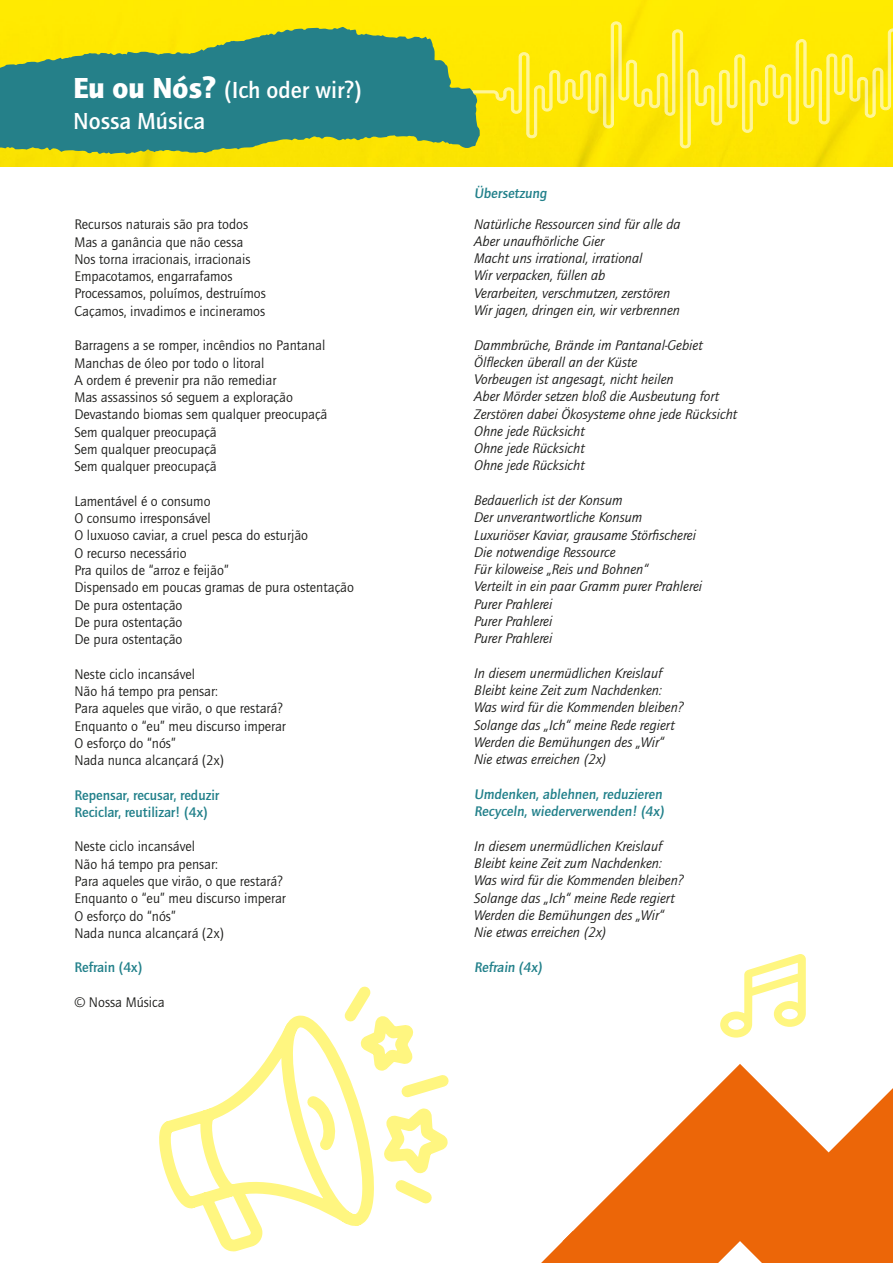
<style>
.page{position:relative;width:893px;height:1263px;background:#fff}
.page>*{position:absolute;margin:0;border:0;box-sizing:border-box;transform-origin:0 0}
.t1{font:500 24px "Quay Sans ITC Std";color:#fff}
.Songtext_2024{font:italic 14.4px/17.2px "Quay Sans ITC Std";color:#1d1d1b}
.p_PT{font:14.4px/17.2px "Quay Sans ITC Std";color:#1d1d1b}
.Songtext_2024-2{font:500 14.4px/17.2px "Quay Sans ITC Std";color:#21808a}
.p_PT-2{font:500 14.4px/17.2px "Quay Sans ITC Std";color:#21808a}
.Türkis_italic{font:500 14.4px "Quay Sans ITC Std";color:#21808a}
.s1{font-weight:900;font-size:30px}
</style>
<div class="page">
<svg style="left:573px;top:1064px;width:320px;height:199px;fill:#ec6608"></svg>
<svg style="left:541px;top:1231px;width:47px;height:32px"></svg>
<div style="left:0;top:0;width:893px;height:166px;background:#ffea01"></div>
<svg style="left:159px;top:986px;width:290px;height:266px"></svg>
<svg style="left:417px;top:10px;width:476px;height:139px;background:#fde916"></svg>
<svg style="left:0;top:21px;width:482px;height:140px;background:#689f5e"></svg>
<svg style="left:720px;top:954px;width:86px;height:83px"></svg>
<h1 class="t1" style="left:73px;top:76px;width:290px"><span class="s1">Eu ou Nós?</span> (Ich oder wir?)</h1>
<h2 class="t1" style="left:73px;top:107px;width:134px">Nossa Música</h2>
<p class="p_PT" style="left:74px;top:216px;width:193px">Recursos naturais são pra todos<br>Mas a ganância que não cessa<br>Nos torna irracionais, irracionais<br>Empacotamos, engarrafamos<br>Processamos, poluímos, destruímos<br>Caçamos, invadimos e incineramos</p>
<p class="p_PT" style="left:74px;top:337px;width:255px">Barragens a se romper, incêndios no Pantanal Manchas de óleo por todo o litoral<br>A ordem é prevenir pra não remediar<br>Mas assassinos só seguem a exploração Devastando biomas sem qualquer preocupaçã Sem qualquer preocupaçã<br>Sem qualquer preocupaçã<br>Sem qualquer preocupaçã</p>
<p class="p_PT" style="left:74px;top:492px;width:281px">Lamentável é o consumo<br>O consumo irresponsável<br>O luxuoso caviar, a cruel pesca do esturjão<br>O recurso necessário<br>Pra quilos de “arroz e feijão”<br>Dispensado em poucas gramas de pura ostentação<br>De pura ostentação<br>De pura ostentação<br>De pura ostentação</p>
<p class="p_PT" style="left:74px;top:665px;width:213px">Neste ciclo incansável<br>Não há tempo pra pensar:<br>Para aqueles que virão, o que restará?<br>Enquanto o “eu” meu discurso imperar<br>O esforço do “nós”<br>Nada nunca alcançará (2x)</p>
<p class="p_PT-2" style="left:74px;top:786px;width:146px">Repensar, recusar, reduzir<br>Reciclar, reutilizar! (4x)</p>
<p class="p_PT" style="left:74px;top:838px;width:213px">Neste ciclo incansável<br>Não há tempo pra pensar:<br>Para aqueles que virão, o que restará?<br>Enquanto o “eu” meu discurso imperar<br>O esforço do “nós”<br>Nada nunca alcançará (2x)</p>
<p class="p_PT-2" style="left:74px;top:959px;width:69px">Refrain (4x)</p>
<p class="p_PT" style="left:74px;top:993px;width:92px">© Nossa Música</p>
<p class="Türkis_italic" style="left:474px;top:185px;width:76px">Übersetzung</p>
<p class="Songtext_2024" style="left:474px;top:215px;width:208px">Natürliche Ressourcen sind für alle da Aber unaufhörliche Gier<br>Macht uns irrational, irrational<br>Wir verpacken, füllen ab<br>Verarbeiten, verschmutzen, zerstören Wir jagen, dringen ein, wir verbrennen</p>
<p class="Songtext_2024" style="left:474px;top:336px;width:265px">Dammbrüche, Brände im Pantanal-Gebiet<br>Ölflecken überall an der Küste<br>Vorbeugen ist angesagt, nicht heilen<br>Aber Mörder setzen bloß die Ausbeutung fort<br>Zerstören dabei Ökosysteme ohne jede Rücksicht<br>Ohne jede Rücksicht<br>Ohne jede Rücksicht<br>Ohne jede Rücksicht</p>
<p class="Songtext_2024" style="left:474px;top:492px;width:230px">Bedauerlich ist der Konsum<br>Der unverantwortliche Konsum<br>Luxuriöser Kaviar, grausame Störfischerei<br>Die notwendige Ressource<br>Für kiloweise „Reis und Bohnen“<br>Verteilt in ein paar Gramm purer Prahlerei<br>Purer Prahlerei<br>Purer Prahlerei<br>Purer Prahlerei</p>
<p class="Songtext_2024" style="left:474px;top:664px;width:211px">In diesem unermüdlichen Kreislauf Bleibt keine Zeit zum Nachdenken:<br>Was wird für die Kommenden bleiben?<br>Solange das „Ich“ meine Rede regiert Werden die Bemühungen des „Wir“ Nie etwas erreichen (2x)</p>
<p class="Songtext_2024-2" style="left:474px;top:785px;width:193px">Umdenken, ablehnen, reduzieren<br>Recyceln, wiederverwenden! (4x)</p>
<p class="Songtext_2024" style="left:474px;top:837px;width:211px">In diesem unermüdlichen Kreislauf Bleibt keine Zeit zum Nachdenken:<br>Was wird für die Kommenden bleiben?<br>Solange das „Ich“ meine Rede regiert Werden die Bemühungen des „Wir“ Nie etwas erreichen (2x)</p>
<p class="Songtext_2024-2" style="left:474px;top:958px;width:71px">Refrain (4x)</p>
</div>
